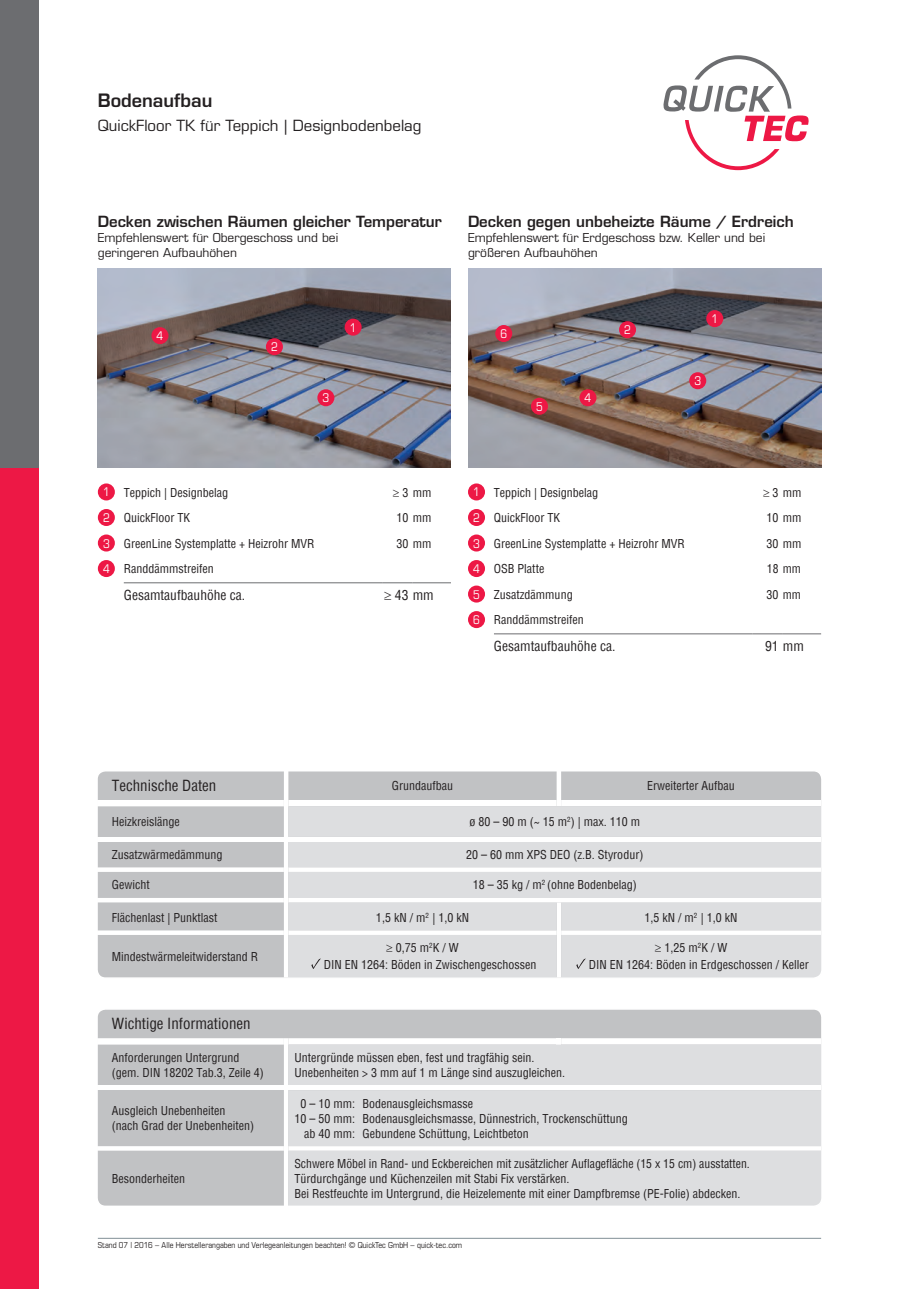
<style>
.page{position:relative;width:919px;height:1289px;background:#fff}
.page>*{position:absolute;margin:0;border:0;box-sizing:border-box;transform-origin:0 0}
.t1{font:600 18px "Eurostile LT Std";color:#231f20}
.t2{font:600 15px "Eurostile LT Std";color:#231f20}
.t3{font:15px "Eurostile LT Std";color:#231f20}
.t4{font:condensed 15px "Helvetica";color:#231f20}
.t5{font:condensed 13.5px "Helvetica";color:#231f20}
.t6{font:condensed 12px/15px "Helvetica";color:#231f20}
.t7{font:12px/15px "Eurostile LT Std";color:#231f20}
.t8{font:condensed 12px "Eurostile LT Std";color:#fff}
.t9{font:condensed 8.25px "Eurostile LT Std";color:#231f20}
.s1{font-family:"Eurostile LT Std";color:#fff}
</style>
<div class="page">
<img style="left:98px;top:268px;width:353px;height:200px">
<img style="left:468px;top:268px;width:353px;height:200px">
<div style="left:344px;top:318px;width:17px;height:17px;background:#ed1845;border-radius:50%"></div>
<div style="left:706px;top:310px;width:17px;height:17px;background:#ed1845;border-radius:50%"></div>
<div style="left:266px;top:338px;width:17px;height:17px;background:#ed1845;border-radius:50%"></div>
<div style="left:619px;top:321px;width:17px;height:17px;background:#ed1845;border-radius:50%"></div>
<div style="left:317px;top:389px;width:17px;height:17px;background:#ed1845;border-radius:50%"></div>
<div style="left:689px;top:372px;width:17px;height:17px;background:#ed1845;border-radius:50%"></div>
<div style="left:579px;top:389px;width:17px;height:17px;background:#ed1845;border-radius:50%"></div>
<div style="left:151px;top:327px;width:17px;height:17px;background:#ed1845;border-radius:50%"></div>
<div style="left:531px;top:398px;width:17px;height:17px;background:#ed1845;border-radius:50%"></div>
<div style="left:495px;top:325px;width:17px;height:17px;background:#ed1845;border-radius:50%"></div>
<div style="left:0;top:468px;width:38px;height:820px;background:#ed1845"></div>
<div style="left:0;top:0;width:38px;height:468px;background:#6c6d70"></div>
<hr style="left:98px;top:1237px;width:723px;height:1px;background:#828f96">
<svg style="left:663px;top:55px;width:145px;height:115px"></svg>
<hr style="left:124px;top:582px;width:258px;height:1px;background:#6c6d70">
<hr style="left:382px;top:582px;width:30px;height:1px;background:#6c6d70">
<hr style="left:412px;top:582px;width:39px;height:1px;background:#6c6d70">
<div style="left:98px;top:483px;width:17px;height:17px;background:#ed1845;border-radius:50%"></div>
<div style="left:98px;top:509px;width:17px;height:17px;background:#ed1845;border-radius:50%"></div>
<div style="left:98px;top:534px;width:17px;height:17px;background:#ed1845;border-radius:50%"></div>
<div style="left:98px;top:560px;width:17px;height:17px;background:#ed1845;border-radius:50%"></div>
<hr style="left:494px;top:633px;width:258px;height:1px;background:#6c6d70">
<hr style="left:752px;top:633px;width:30px;height:1px;background:#6c6d70">
<hr style="left:782px;top:633px;width:39px;height:1px;background:#6c6d70">
<div style="left:468px;top:483px;width:17px;height:17px;background:#ed1845;border-radius:50%"></div>
<div style="left:468px;top:509px;width:17px;height:17px;background:#ed1845;border-radius:50%"></div>
<div style="left:468px;top:534px;width:17px;height:17px;background:#ed1845;border-radius:50%"></div>
<div style="left:468px;top:560px;width:17px;height:17px;background:#ed1845;border-radius:50%"></div>
<div style="left:468px;top:585px;width:17px;height:17px;background:#ed1845;border-radius:50%"></div>
<div style="left:468px;top:611px;width:17px;height:17px;background:#ed1845;border-radius:50%"></div>
<svg style="left:99px;top:773px;width:720px;height:202px;background:#d6d7d9"></svg>
<div style="left:96px;top:770px;width:726px;height:208px;border:2px solid #fff;border-radius:9px"></div>
<div style="left:97px;top:1008px;width:724px;height:198px;background:#c1c2c4;border-radius:9px"></div>
<svg style="left:99px;top:1038px;width:720px;height:165px"></svg>
<div style="left:96px;top:1008px;width:726px;height:198px;border:2px solid #fff;border-radius:9px"></div>
<h1 class="t1" style="left:98px;top:89px;width:116px">Bodenaufbau</h1>
<p class="t3" style="left:98px;top:117px;width:325px">QuickFloor TK für Teppich | Designbodenbelag</p>
<p class="t2" style="left:98px;top:212px;width:345px">Decken zwischen Räumen gleicher Temperatur</p>
<p class="t7" style="left:98px;top:231px;width:242px">Empfehlenswert für Obergeschoss und bei geringeren Aufbauhöhen</p>
<p class="t2" style="left:468px;top:212px;width:327px">Decken gegen unbeheizte Räume / Erdreich</p>
<p class="t7" style="left:468px;top:231px;width:299px">Empfehlenswert für Erdgeschoss bzw. Keller und bei größeren Aufbauhöhen</p>
<p class="t8" style="left:157px;top:329px;width:8px">4</p>
<p class="t8" style="left:350px;top:320px;width:8px">1</p>
<p class="t8" style="left:500px;top:326px;width:8px">6</p>
<p class="t8" style="left:624px;top:323px;width:8px">2</p>
<p class="t8" style="left:711px;top:312px;width:8px">1</p>
<p class="t8" style="left:271px;top:340px;width:8px">2</p>
<p class="t8" style="left:694px;top:374px;width:8px">3</p>
<p class="t8" style="left:322px;top:391px;width:8px">3</p>
<p class="t8" style="left:536px;top:399px;width:8px">5</p>
<p class="t8" style="left:584px;top:391px;width:8px">4</p>
<p class="t6" style="left:103px;top:484px;width:127px"><span class="s1">1</span> Teppich | Designbelag</p>
<p class="t6" style="left:393px;top:484px;width:40px">≥ 3 mm</p>
<p class="t6" style="left:103px;top:510px;width:89px"><span class="s1">2</span> QuickFloor TK</p>
<p class="t6" style="left:396px;top:510px;width:36px">10 mm</p>
<p class="t6" style="left:103px;top:535px;width:213px"><span class="s1">3</span> GreenLine Systemplatte + Heizrohr MVR</p>
<p class="t6" style="left:396px;top:535px;width:36px">30 mm</p>
<p class="t6" style="left:103px;top:561px;width:112px"><span class="s1">4</span> Randdämmstreifen</p>
<p class="t5" style="left:124px;top:586px;width:123px">Gesamtaufbauhöhe ca.</p>
<p class="t5" style="left:384px;top:586px;width:51px">≥ 43 mm</p>
<p class="t6" style="left:473px;top:484px;width:127px"><span class="s1">1</span> Teppich | Designbelag</p>
<p class="t6" style="left:763px;top:484px;width:40px">≥ 3 mm</p>
<p class="t6" style="left:473px;top:510px;width:89px"><span class="s1">2</span> QuickFloor TK</p>
<p class="t6" style="left:766px;top:510px;width:36px">10 mm</p>
<p class="t6" style="left:473px;top:535px;width:213px"><span class="s1">3</span> GreenLine Systemplatte + Heizrohr MVR</p>
<p class="t6" style="left:766px;top:535px;width:36px">30 mm</p>
<p class="t6" style="left:473px;top:561px;width:73px"><span class="s1">4</span> OSB Platte</p>
<p class="t6" style="left:766px;top:561px;width:36px">18 mm</p>
<p class="t6" style="left:473px;top:587px;width:101px"><span class="s1">5</span> Zusatzdämmung</p>
<p class="t6" style="left:766px;top:587px;width:36px">30 mm</p>
<p class="t6" style="left:473px;top:612px;width:112px"><span class="s1">6</span> Randdämmstreifen</p>
<p class="t5" style="left:494px;top:637px;width:123px">Gesamtaufbauhöhe ca.</p>
<p class="t5" style="left:765px;top:637px;width:40px">91 mm</p>
<p class="t4" style="left:112px;top:775px;width:106px">Technische Daten</p>
<p class="t6" style="left:392px;top:777px;width:63px">Grundaufbau</p>
<p class="t6" style="left:647px;top:777px;width:89px">Erweiterter Aufbau</p>
<p class="t6" style="left:112px;top:814px;width:69px">Heizkreislänge</p>
<p class="t6" style="left:469px;top:814px;width:172px">ø 80 – 90 m (~ 15 m<sup>2</sup>) | max. 110 m</p>
<p class="t6" style="left:112px;top:846px;width:112px">Zusatzwärmedämmung</p>
<p class="t6" style="left:466px;top:846px;width:179px">20 – 60 mm XPS DEO (z.B. Styrodur)</p>
<p class="t6" style="left:112px;top:877px;width:39px">Gewicht</p>
<p class="t6" style="left:472px;top:877px;width:165px">18 – 35 kg / m<sup>2</sup> (ohne Bodenbelag)</p>
<p class="t6" style="left:112px;top:910px;width:107px">Flächenlast | Punktlast</p>
<p class="t6" style="left:376px;top:910px;width:94px">1,5 kN / m<sup>2</sup> | 1,0 kN</p>
<p class="t6" style="left:644px;top:910px;width:94px">1,5 kN / m<sup>2</sup> | 1,0 kN</p>
<p class="t6" style="left:112px;top:948px;width:148px">Mindestwärmeleitwiderstand R</p>
<p class="t6" style="left:324px;top:939px;width:214px;line-height:16.5px;text-indent:62px">≥ 0,75 m<sup>2</sup>K / W<br>DIN EN 1264: Böden in Zwischengeschossen</p>
<p class="t6" style="left:588px;top:939px;width:221px;line-height:16.5px;text-indent:66px">≥ 1,25 m<sup>2</sup>K / W<br>DIN EN 1264: Böden in Erdgeschossen / Keller</p>
<p class="t4" style="left:112px;top:1013px;width:140px">Wichtige Informationen</p>
<p class="t6" style="left:112px;top:1049px;width:153px">Anforderungen Untergrund (gem. DIN 18202 Tab.3, Zeile 4)</p>
<p class="t6" style="left:294px;top:1049px;width:272px">Untergründe müssen eben, fest und tragfähig sein.<br>Unebenheiten &gt; 3 mm auf 1 m Länge sind auszugleichen.</p>
<p class="t6" style="left:112px;top:1103px;width:144px">Ausgleich Unebenheiten (nach Grad der Unebenheiten)</p>
<p class="t6" style="left:300px;top:1095px;width:174px">0 – 10 mm: Bodenausgleichsmasse</p>
<p class="t6" style="left:294px;top:1110px;width:335px">10 – 50 mm: Bodenausgleichsmasse, Dünnestrich, Trockenschüttung</p>
<p class="t6" style="left:304px;top:1125px;width:226px">ab 40 mm: Gebundene Schüttung, Leichtbeton</p>
<p class="t6" style="left:112px;top:1171px;width:75px">Besonderheiten</p>
<p class="t6" style="left:294px;top:1156px;width:457px">Schwere Möbel in Rand- und Eckbereichen mit zusätzlicher Auflagefläche (15 x 15 cm) ausstatten.<br>Türdurchgänge und Küchenzeilen mit Stabi Fix verstärken.<br>Bei Restfeuchte im Untergrund, die Heizelemente mit einer Dampfbremse (PE-Folie) abdecken.</p>
<p class="t9" style="left:98px;top:1239px;width:366px">Stand 07 | 2016 – Alle Herstellerangaben und Verlegeanleitungen beachten! © QuickTec GmbH – quick-tec.com</p>
</div>
